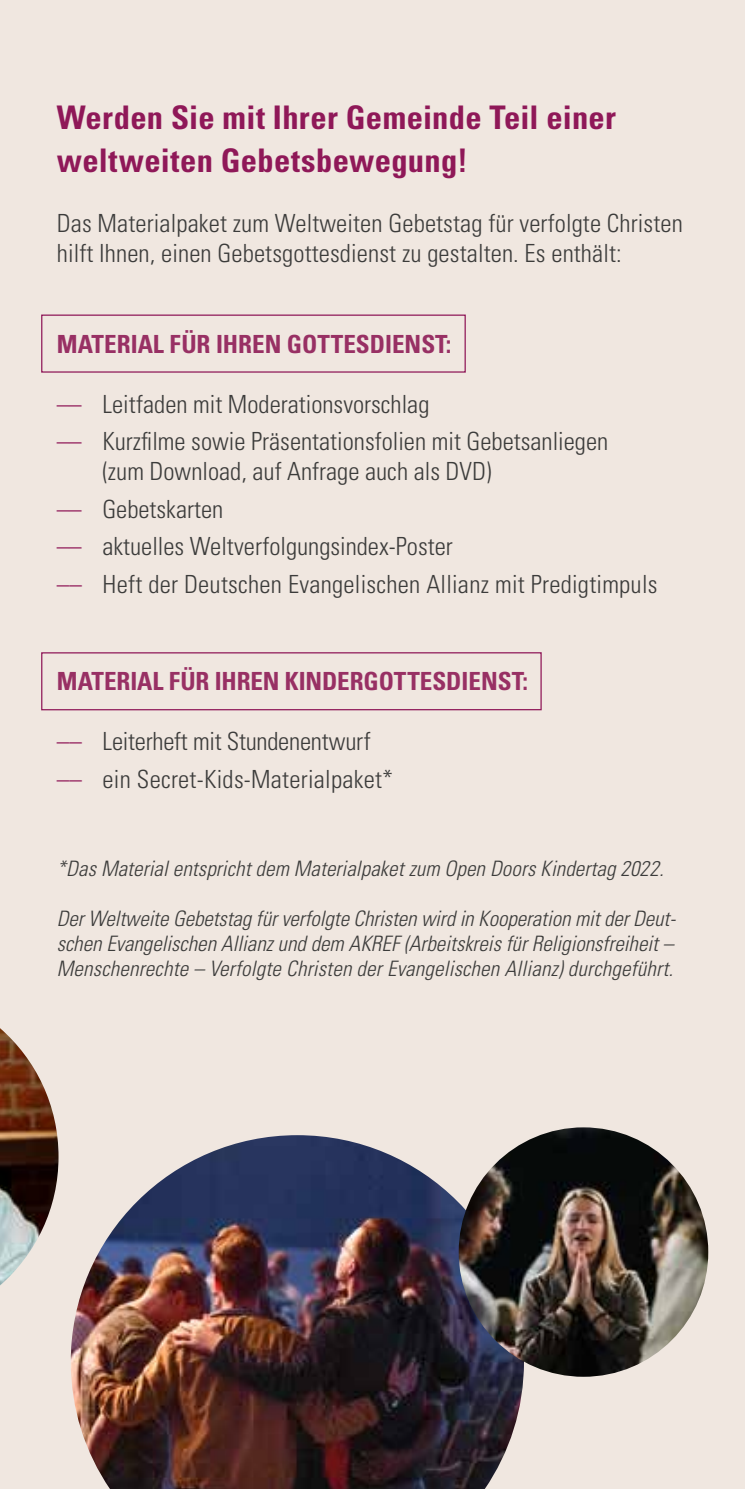
<style>
.page{position:relative;width:745px;height:1489px;background:#fff}
.page>*{position:absolute;margin:0;border:0;box-sizing:border-box;transform-origin:0 0}
.t1{font:700 condensed 32.5px/42.5px "Univers LT Std";letter-spacing:.01em;color:#8f1858}
.t2{font:300 condensed 25px/37.5px "Univers LT Std";letter-spacing:.005em;color:#3c3c3b}
.t3{font:700 condensed 25px "Univers LT Pro";letter-spacing:-.005em;color:#983064}
.t4{font:700 condensed 25px "Univers LT Std";color:#983064}
.t5{font:italic 300 condensed 21.25px/25px "Univers LT Std";letter-spacing:.005em;color:#3c3c3b;text-align:justify}
.s1{color:#8f1858}
.s2{font-family:"Univers LT Std"}
</style>
<div class="page">
<div style="left:0;top:0;width:744px;height:1488px;background:#f0e7e0"></div>
<img style="left:0;top:1028px;width:58px;height:257px">
<img style="left:71px;top:1135px;width:452px;height:353px">
<img style="left:458px;top:1127px;width:249px;height:249px;border-radius:125px">
<div style="left:41px;top:314px;width:424px;height:58px;border:1px solid #8f1858"></div>
<div style="left:41px;top:652px;width:500px;height:58px;border:1px solid #8f1858"></div>
<h1 class="t1" style="left:57px;top:96px;width:560px">Werden Sie mit Ihrer Gemeinde Teil einer weltweiten Gebetsbewegung!</h1>
<p class="t2" style="left:57px;top:208px;width:627px;line-height:30px">Das Materialpaket zum Weltweiten Gebetstag für verfolgte Christen hilft Ihnen, einen Gebetsgottesdienst zu gestalten. Es enthält:</p>
<p class="t4" style="left:57px;top:328px;width:396px">MATERIAL FÜR IHREN GOTTESDIENST:</p>
<p class="t2" style="left:57px;top:385px;width:552px"><span class="s1">––</span> Leitfaden mit Moderationsvorschlag<br><span class="s1">––</span> Kurzfilme sowie Präsentationsfolien mit Gebetsanliegen</p>
<p class="t2" style="left:57px;top:452px;width:602px;text-indent:46px">(zum Download, auf Anfrage auch als DVD)<br><span class="s1">––</span> Gebetskarten<br><span class="s1">––</span> aktuelles Weltverfolgungsindex-Poster<br><span class="s1">––</span> Heft der Deutschen Evangelischen Allianz mit Predigtimpuls</p>
<p class="t3" style="left:57px;top:666px;width:472px">MATERIAL FÜR IHREN KINDER<span class="s2">GOTTESDIENST:</span></p>
<p class="t2" style="left:57px;top:722px;width:338px"><span class="s1">––</span> Leiterheft mit Stundenentwurf <span class="s1">––</span> ein Secret-Kids-Materialpaket*</p>
<p class="t5" style="left:57px;top:856px;width:608px">*Das Material entspricht dem Materialpaket zum Open Doors Kindertag 2022.</p>
<p class="t5" style="left:57px;top:906px;width:620px">Der Weltweite Gebetstag für verfolgte Christen wird in Kooperation mit der Deut&shy;schen Evangelischen Allianz und dem AKREF (Arbeitskreis für Religionsfreiheit – Menschenrechte – Verfolgte Christen der Evangelischen Allianz) durchgeführt.</p>
</div>
